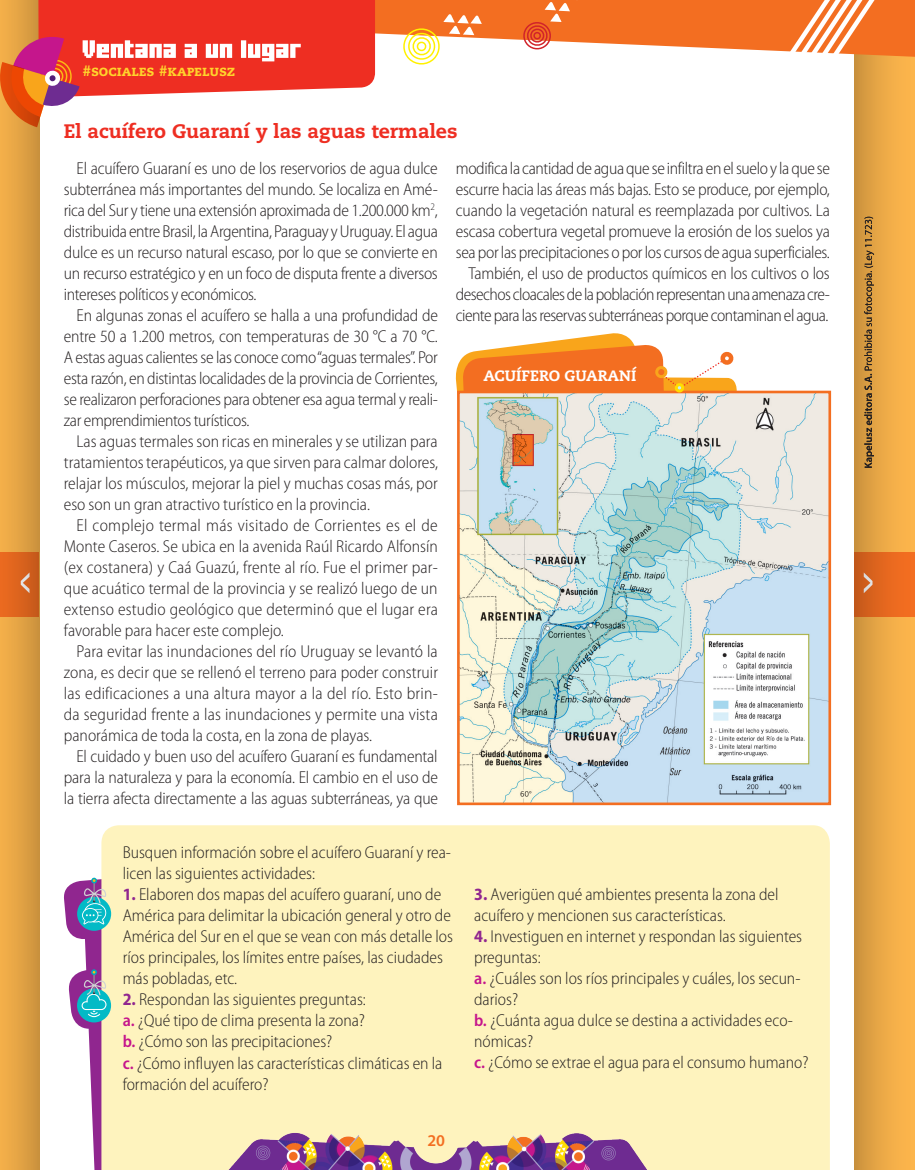
<style>
.page{position:relative;width:915px;height:1170px;background:#fff}
.page>*{position:absolute;margin:0;border:0;box-sizing:border-box;transform-origin:0 0}
.t1{font:800 19.5px "Caecilia LT Std";color:#ee2e22}
.t2{font:300 semi-condensed 17.25px/21px "Myriad Pro";color:#231f20;text-align:justify}
.t3{font:300 semi-condensed 17.25px/21px "Myriad Pro";letter-spacing:-.02em;color:#231f20;text-align:right}
.t4{font:600 16.5px "Myriad Pro";color:#f36e21}
.t5{font:800 15px "Caecilia LT Std";color:#ffd42c}
.t6{font:800 15px "Caecilia LT Std";color:#fff}
.s1{font-weight:700;color:#90268f}
.s2{font-weight:600;color:#c5168c}
</style>
<div class="page">
<svg style="left:854px;top:127px;width:60px;height:1042px;background:#e6a143"></svg>
<svg style="left:0;top:127px;width:39px;height:1042px;background:#e19e41"></svg>
<svg style="left:64px;top:880px;width:37px;height:289px"></svg>
<div style="left:101px;top:825px;width:728px;height:344px;background:#fef3be"></div>
<div style="left:77px;top:896px;width:34px;height:34px;background:#03bac6;border-radius:50%"></div>
<svg style="left:82px;top:877px;width:24px;height:47px"></svg>
<svg style="left:0;top:0;width:914px;height:127px"></svg>
<img style="left:461px;top:394px;width:365px;height:407px">
<div style="left:457px;top:390px;width:373px;height:415px;border:3px solid #f36e21"></div>
<svg style="left:455px;top:333px;width:279px;height:146px;background:#e3c4a6"></svg>
<svg style="left:67px;top:962px;width:95px;height:68px;background:#cbcabd"></svg>
<img style="left:167px;top:1113px;width:547px;height:56px">
<svg style="left:863px;top:217px;width:10px;height:251px;background:#a47737"></svg>
<p class="t5" style="left:82px;top:61px;width:154px">#sociales #kapelusz</p>
<p class="t1" style="left:64px;top:119px;width:395px">El acuífero Guaraní y las aguas termales</p>
<p class="t2" style="left:64px;top:157px;width:375px;text-indent:13px">El acuífero Guaraní es uno de los reservorios de agua dulce subterránea más importantes del mundo. Se localiza en Amé&shy;rica del Sur y tiene una extensión aproximada de 1.200.000 km<sup>2</sup>, distribuida entre Brasil, la Argentina, Paraguay y Uruguay. El agua dulce es un recurso natural escaso, por lo que se convierte en un recurso estratégico y en un foco de disputa frente a diversos intereses políticos y económicos.</p>
<p class="t2" style="left:64px;top:304px;width:375px;text-indent:13px">En algunas zonas el acuífero se halla a una profundidad de entre 50 a 1.200 metros, con temperaturas de 30 °C a 70 °C.<br>A estas aguas calientes se las conoce como “aguas termales”. Por esta razón, en distintas localidades de la provincia de Corrientes, se realizaron perforaciones para obtener esa agua termal y reali&shy;zar emprendimientos turísticos.</p>
<p class="t2" style="left:64px;top:430px;width:375px;text-indent:13px">Las aguas termales son ricas en minerales y se utilizan para tratamientos terapéuticos, ya que sirven para calmar dolores, relajar los músculos, mejorar la piel y muchas cosas más, por eso son un gran atractivo turístico en la provincia.</p>
<p class="t2" style="left:64px;top:514px;width:375px;text-indent:13px">El complejo termal más visitado de Corrientes es el de Monte Caseros. Se ubica en la avenida Raúl Ricardo Alfonsín (ex costanera) y Caá Guazú, frente al río. Fue el primer par&shy;que acuático termal de la provincia y se realizó luego de un extenso estudio geológico que determinó que el lugar era favorable para hacer este complejo.</p>
<p class="t2" style="left:64px;top:640px;width:375px;text-indent:13px">Para evitar las inundaciones del río Uruguay se levantó la zona, es decir que se rellenó el terreno para poder construir las edificaciones a una altura mayor a la del río. Esto brin&shy;da seguridad frente a las inundaciones y permite una vista panorámica de toda la costa, en la zona de playas.</p>
<p class="t2" style="left:64px;top:745px;width:375px;text-indent:13px">El cuidado y buen uso del acuífero Guaraní es fundamental para la naturaleza y para la economía. El cambio en el uso de la tierra afecta directamente a las aguas subterráneas, ya que</p>
<p class="t3" style="left:455px;top:157px;width:375px">modifica la cantidad de agua que se infiltra en el suelo y la que se escurre hacia las áreas más bajas. Esto se produce, por ejemplo, cuando la vegetación natural es reemplazada por cultivos. La escasa cobertura vegetal promueve la erosión de los suelos ya sea por las precipitaciones o por los cursos de agua superficiales.<br>También, el uso de productos químicos en los cultivos o los desechos cloacales de la población representan una amenaza cre&shy;ciente para las reservas subterráneas porque contaminan el agua.</p>
<p class="t6" style="left:483px;top:366px;width:154px">ACUÍFERO GUARANÍ</p>
<p class="t2" style="left:123px;top:842px;width:329px">Busquen información sobre el acuífero Guaraní y rea&shy;licen las siguientes actividades:</p>
<p class="t2" style="left:123px;top:884px;width:332px;text-align:left"><span class="s1">1.</span> Elaboren dos mapas del acuífero guaraní, uno de América para delimitar la ubicación general y otro de América del Sur en el que se vean con más detalle los ríos principales, los límites entre países, las ciudades más pobladas, etc.</p>
<p class="t2" style="left:123px;top:989px;width:321px;text-align:left"><span class="s1">2.</span> Respondan las siguientes preguntas:<br><span class="s2">a.</span> ¿Qué tipo de clima presenta la zona?<br><span class="s2">b.</span> ¿Cómo son las precipitaciones?<br><span class="s2">c.</span> ¿Cómo influyen las características climáticas en la formación del acuífero?</p>
<p class="t4" style="left:427px;top:1129px;width:19px">20</p>
<p class="t2" style="left:474px;top:883px;width:306px"><span class="s1">3.</span> Averigüen qué ambientes presenta la zona del acuífero y mencionen sus características.</p>
<p class="t2" style="left:474px;top:925px;width:336px;text-align:left"><span class="s1">4.</span> Investiguen en internet y respondan las siguientes preguntas:<br><span class="s2">a.</span> ¿Cuáles son los ríos principales y cuáles, los secun&shy;darios?<br><span class="s2">b.</span> ¿Cuánta agua dulce se destina a actividades eco&shy;nómicas?<br><span class="s2">c.</span> ¿Cómo se extrae el agua para el consumo humano?</p>
</div>
